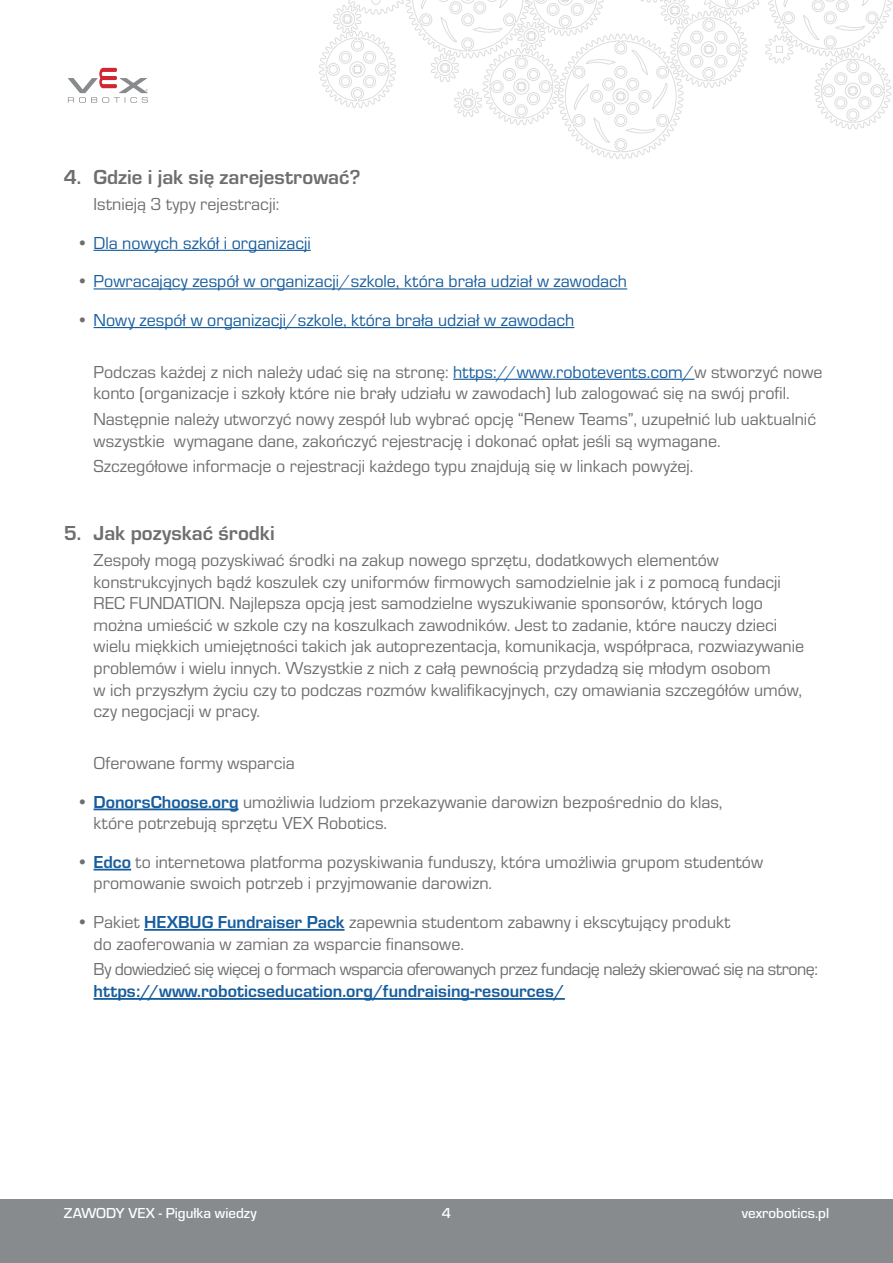
<style>
.page{position:relative;width:893px;height:1263px;background:#fff}
.page>*{position:absolute;margin:0;border:0;box-sizing:border-box;transform-origin:0 0}
.t1{font:700 21px "Eurostile";color:#6e6e70}
.t2{font:18px/21.6px "Eurostile";color:#6e6e70}
.t3{font:18px "Eurostile";color:#175d9e}
.t4{font:18px/21.6px "Eurostile";letter-spacing:-.03em;color:#6e6e70}
.t5{font:500 15px "Eurostile";color:#fff}
.s1{color:#6e6e70}
.s2{color:#175d9e}
.s3{font-weight:700;color:#175d9e}
</style>
<div class="page">
<div style="left:0;top:1199px;width:893px;height:64px;background:#888b8d"></div>
<svg style="left:68px;top:68px;width:80px;height:35px"></svg>
<svg style="left:319px;top:0;width:574px;height:159px"></svg>
<hr style="left:94px;top:250px;width:217px;height:1px;background:#175d9e">
<hr style="left:94px;top:288px;width:533px;height:1px;background:#175d9e">
<hr style="left:94px;top:327px;width:480px;height:1px;background:#175d9e">
<hr style="left:453px;top:379px;width:241px;height:1px;background:#175d9e">
<hr style="left:94px;top:808px;width:145px;height:2px;background:#175d9e">
<hr style="left:94px;top:869px;width:37px;height:1px;background:#175d9e">
<hr style="left:144px;top:929px;width:201px;height:2px;background:#175d9e">
<hr style="left:94px;top:998px;width:471px;height:2px;background:#175d9e">
<p class="t1" style="left:64px;top:162px;width:298px">4. Gdzie i jak się zarejestrować?</p>
<p class="t2" style="left:94px;top:192px;width:187px">Istnieją 3 typy rejestracji:</p>
<p class="t3" style="left:77px;top:230px;width:236px"><span class="s1">•</span> Dla nowych szkół i organizacji</p>
<p class="t3" style="left:77px;top:269px;width:552px"><span class="s1">•</span> Powracający zespół w organizacji/szkole, która brała udział w zawodach</p>
<p class="t3" style="left:77px;top:308px;width:499px"><span class="s1">•</span> Nowy zespół w organizacji/szkole, która brała udział w zawodach</p>
<p class="t2" style="left:94px;top:360px;width:731px">Podczas każdej z nich należy udać się na stronę: <span class="s2">https://www.robotevents.com/</span>w stworzyć nowe konto (organizacje i szkoły które nie brały udziału w zawodach) lub zalogować się na swój profil.</p>
<p class="t2" style="left:94px;top:407px;width:724px">Następnie należy utworzyć nowy zespół lub wybrać opcję “Renew Teams”, uzupełnić lub uaktualnić wszystkie wymagane dane, zakończyć rejestrację i dokonać opłat jeśli są wymagane.</p>
<p class="t2" style="left:94px;top:455px;width:601px">Szczegółowe informacje o rejestracji każdego typu znajdują się w linkach powyżej.</p>
<p class="t1" style="left:64px;top:518px;width:213px">5. Jak pozyskać środki</p>
<p class="t2" style="left:94px;top:548px;width:712px">Zespoły mogą pozyskiwać środki na zakup nowego sprzętu, dodatkowych elementów konstrukcyjnych bądź koszulek czy uniformów firmowych samodzielnie jak i z pomocą fundacji REC FUNDATION. Najlepsza opcją jest samodzielne wyszukiwanie sponsorów, których logo można umieścić w szkole czy na koszulkach zawodników. Jest to zadanie, które nauczy dzieci wielu miękkich umiejętności takich jak autoprezentacja, komunikacja, współpraca, rozwiazywanie problemów i wielu innych. Wszystkie z nich z całą pewnością przydadzą się młodym osobom<br>w ich przyszłym życiu czy to podczas rozmów kwalifikacyjnych, czy omawiania szczegółów umów, czy negocjacji w pracy.</p>
<p class="t2" style="left:94px;top:751px;width:203px">Oferowane formy wsparcia</p>
<p class="t2" style="left:94px;top:790px;width:631px;text-indent:-17px">• <span class="s3">DonorsChoose.org</span> umożliwia ludziom przekazywanie darowizn bezpośrednio do klas, które potrzebują sprzętu VEX Robotics.</p>
<p class="t2" style="left:94px;top:850px;width:671px;text-indent:-17px">• <span class="s3">Edco</span> to internetowa platforma pozyskiwania funduszy, która umożliwia grupom studentów promowanie swoich potrzeb i przyjmowanie darowizn.</p>
<p class="t2" style="left:94px;top:910px;width:638px;text-indent:-17px">• Pakiet <span class="s3">HEXBUG Fundraiser Pack</span> zapewnia studentom zabawny i ekscytujący produkt do zaoferowania w zamian za wsparcie finansowe.</p>
<p class="t4" style="left:94px;top:958px;width:726px">By dowiedzieć się więcej o formach wsparcia oferowanych przez fundację należy skierować się na stronę: <span class="s3">https://www.roboticseducation.org/fundraising-resources/</span></p>
<p class="t5" style="left:64px;top:1203px;width:194px">ZAWODY VEX - Pigułka wiedzy</p>
<p class="t5" style="left:442px;top:1203px;width:11px">4</p>
<p class="t5" style="left:742px;top:1203px;width:89px">vexrobotics.pl</p>
</div>
